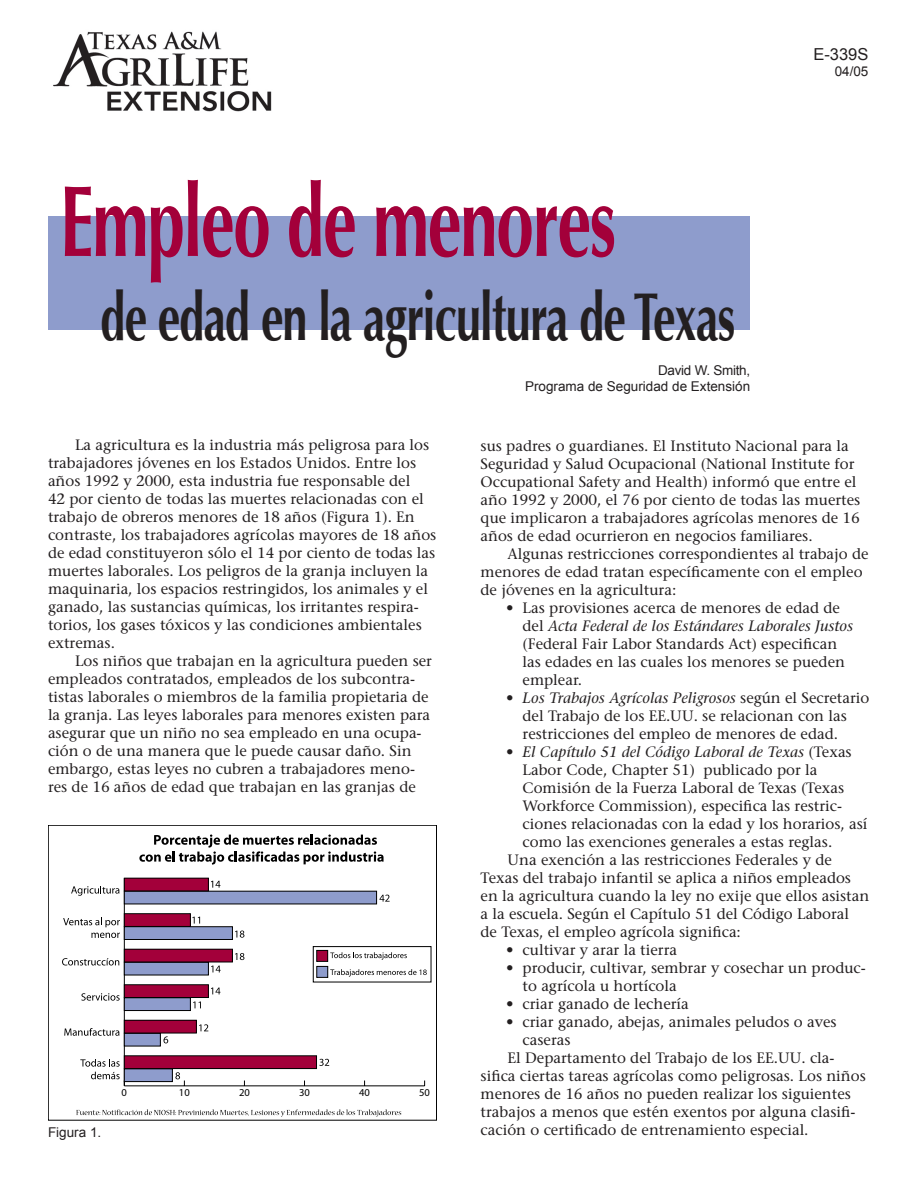
<style>
.page{position:relative;width:918px;height:1188px;background:#fff}
.page>*{position:absolute;margin:0;border:0;box-sizing:border-box;transform-origin:0 0}
.t1{font:700 101.25px "Optima";letter-spacing:-.02em;color:#a3003a;scale:.67 1}
.t2{font:700 67.5px "Optima";letter-spacing:-.02em;color:#231f20;scale:.67 1}
.t3{font:16.5px "Arial";color:#231f20}
.t4{font:15px/18px "Stone Serif";color:#231f20}
.t5{font:italic 15px "Stone Serif";color:#231f20}
.t6{font:13.5px/16.2px "Arial";color:#231f20;text-align:right}
.t7{font:10.65px "Myriad";color:#000}
.s1{font-style:italic}
.s2{font-style:normal}
</style>
<div class="page">
<div style="left:48px;top:216px;width:702px;height:113px;background:#8e9ccc"></div>
<hr style="left:124px;top:1086px;width:301px;height:1px;background:#000">
<hr style="left:124px;top:878px;width:1px;height:208px;background:#000">
<div style="left:124px;top:891px;width:253px;height:13px;background:#8e9ccc"></div>
<div style="left:124px;top:927px;width:108px;height:12px;background:#8e9ccc"></div>
<div style="left:124px;top:927px;width:109px;height:13px;border:1px solid #000"></div>
<div style="left:124px;top:962px;width:84px;height:13px;background:#8e9ccc"></div>
<div style="left:124px;top:962px;width:85px;height:13px;border:1px solid #000"></div>
<div style="left:124px;top:998px;width:66px;height:13px;background:#8e9ccc"></div>
<div style="left:124px;top:998px;width:67px;height:13px;border:1px solid #000"></div>
<div style="left:124px;top:1033px;width:36px;height:13px;background:#8e9ccc"></div>
<div style="left:124px;top:1033px;width:37px;height:13px;border:1px solid #000"></div>
<div style="left:124px;top:1069px;width:48px;height:13px;background:#8e9ccc"></div>
<div style="left:124px;top:1069px;width:49px;height:13px;border:1px solid #000"></div>
<div style="left:124px;top:878px;width:84px;height:13px;background:#a3003a"></div>
<div style="left:124px;top:878px;width:85px;height:13px;border:1px solid #000"></div>
<div style="left:124px;top:914px;width:66px;height:12px;background:#a3003a"></div>
<div style="left:124px;top:914px;width:67px;height:13px;border:1px solid #000"></div>
<div style="left:124px;top:949px;width:108px;height:13px;background:#a3003a"></div>
<div style="left:124px;top:949px;width:109px;height:13px;border:1px solid #000"></div>
<div style="left:124px;top:985px;width:84px;height:13px;background:#a3003a"></div>
<div style="left:124px;top:985px;width:85px;height:13px;border:1px solid #000"></div>
<div style="left:124px;top:1020px;width:72px;height:13px;background:#a3003a"></div>
<div style="left:124px;top:1020px;width:73px;height:13px;border:1px solid #000"></div>
<div style="left:124px;top:1056px;width:193px;height:13px;background:#a3003a"></div>
<div style="left:124px;top:1056px;width:193px;height:13px;border:1px solid #000"></div>
<svg style="left:71px;top:886px;width:61px;height:10px"></svg>
<svg style="left:63px;top:918px;width:69px;height:9px"></svg>
<svg style="left:91px;top:933px;width:29px;height:5px"></svg>
<svg style="left:62px;top:958px;width:70px;height:8px"></svg>
<svg style="left:81px;top:993px;width:51px;height:8px"></svg>
<svg style="left:64px;top:1028px;width:68px;height:8px"></svg>
<svg style="left:80px;top:1059px;width:52px;height:27px"></svg>
<svg style="left:211px;top:881px;width:9px;height:7px"></svg>
<svg style="left:379px;top:895px;width:11px;height:7px"></svg>
<svg style="left:192px;top:917px;width:8px;height:7px"></svg>
<svg style="left:235px;top:931px;width:9px;height:7px"></svg>
<svg style="left:235px;top:953px;width:9px;height:7px"></svg>
<svg style="left:211px;top:966px;width:10px;height:6px"></svg>
<svg style="left:211px;top:988px;width:9px;height:6px"></svg>
<svg style="left:193px;top:1002px;width:8px;height:6px"></svg>
<svg style="left:199px;top:1024px;width:9px;height:7px"></svg>
<svg style="left:164px;top:1036px;width:4px;height:7px"></svg>
<svg style="left:319px;top:1059px;width:10px;height:7px"></svg>
<svg style="left:175px;top:1072px;width:10px;height:14px"></svg>
<div style="left:317px;top:966px;width:11px;height:11px;background:#8e9ccc"></div>
<div style="left:317px;top:966px;width:11px;height:12px;border:1px solid #000"></div>
<div style="left:317px;top:950px;width:11px;height:11px;background:#a3003a"></div>
<div style="left:317px;top:950px;width:11px;height:12px;border:1px solid #000"></div>
<svg style="left:330px;top:952px;width:77px;height:8px"></svg>
<svg style="left:330px;top:969px;width:97px;height:8px"></svg>
<svg style="left:76px;top:1109px;width:325px;height:8px"></svg>
<svg style="left:139px;top:835px;width:245px;height:30px"></svg>
<div style="left:48px;top:825px;width:389px;height:295px;border:1px solid #000"></div>
<div style="left:313px;top:946px;width:118px;height:36px;border:1px solid #000"></div>
<img style="left:53px;top:31px;width:219px;height:81px">
<h1 class="t1" style="left:60px;top:163px;width:831px">Empleo de menores</h1>
<h2 class="t2" style="left:101px;top:278px;width:949px">de edad en la agricultura de Texas</h2>
<p class="t6" style="left:525px;top:362px;width:227px">David W. Smith,<br>Programa de Seguridad de Extensión</p>
<p class="t3" style="left:813px;top:45px;width:57px">E-339S</p>
<p class="t6" style="left:835px;top:63px;width:35px">04/05</p>
<p class="t4" style="left:48px;top:436px;width:390px;text-indent:27px">La agricultura es la industria más peligrosa para los trabajadores jóvenes en los Estados Unidos. Entre los años 1992 y 2000, esta industria fue responsable del<br>42 por ciento de todas las muertes relacionadas con el trabajo de obreros menores de 18 años (Figura 1). En contraste, los trabajadores agrícolas mayores de 18 años de edad constituyeron sólo el 14 por ciento de todas las muertes laborales. Los peligros de la granja incluyen la maquinaria, los espacios restringidos, los animales y el ganado, las sustancias químicas, los irritantes respira&shy;torios, los gases tóxicos y las condiciones ambientales extremas.</p>
<p class="t4" style="left:48px;top:652px;width:386px;text-indent:27px">Los niños que trabajan en la agricultura pueden ser empleados contratados, empleados de los subcontra&shy;tistas laborales o miembros de la familia propietaria de la granja. Las leyes laborales para menores existen para asegurar que un niño no sea empleado en una ocupa&shy;ción o de una manera que le puede causar daño. Sin embargo, estas leyes no cubren a trabajadores meno&shy;res de 16 años de edad que trabajan en las granjas de</p>
<p class="t6" style="left:48px;top:1124px;width:55px">Figura 1.</p>
<p class="t7" style="left:122px;top:1088px;width:7px">0</p>
<p class="t7" style="left:179px;top:1088px;width:12px">10</p>
<p class="t7" style="left:239px;top:1088px;width:12px">20</p>
<p class="t7" style="left:299px;top:1088px;width:12px">30</p>
<p class="t7" style="left:359px;top:1088px;width:12px">40</p>
<p class="t7" style="left:419px;top:1088px;width:12px">50</p>
<p class="t4" style="left:481px;top:437px;width:381px">sus padres o guardianes. El Instituto Nacional para la Seguridad y Salud Ocupacional (National Institute for Occupational Safety and Health) informó que entre el año 1992 y 2000, el 76 por ciento de todas las muertes que implicaron a trabajadores agrícolas menores de 16 años de edad ocurrieron en negocios familiares.</p>
<p class="t4" style="left:481px;top:545px;width:389px;text-indent:27px">Algunas restricciones correspondientes al trabajo de menores de edad tratan específicamente con el empleo de jóvenes en la agricultura:</p>
<p class="t4" style="left:523px;top:599px;width:332px;text-indent:-16px">• Las provisiones acerca de menores de edad de del <span class="s1">Acta Federal de los Estándares Laborales Justos </span>(Federal Fair Labor Standards Act) especifican las edades en las cuales los menores se pueden emplear.</p>
<p class="t4" style="left:523px;top:689px;width:348px;text-indent:-16px">• <span class="s1">Los Trabajos Agrícolas Peligrosos</span> según el Secretario del Trabajo de los EE.UU. se relacionan con las restricciones del empleo de menores de edad.</p>
<p class="t5" style="left:506px;top:743px;width:347px"><span class="s2">•</span> El Capítulo 51 del Código Laboral de Texas <span class="s2">(Texas</span></p>
<p class="t4" style="left:523px;top:761px;width:296px">Labor Code, Chapter 51) publicado por la</p>
<p class="t4" style="left:523px;top:779px;width:323px">Comisión de la Fuerza Laboral de Texas (Texas</p>
<p class="t4" style="left:523px;top:797px;width:321px">Workforce Commission), especifica las restric-</p>
<p class="t4" style="left:523px;top:815px;width:346px">ciones relacionadas con la edad y los horarios, así</p>
<p class="t4" style="left:523px;top:833px;width:311px">como las exenciones generales a estas reglas.</p>
<p class="t4" style="left:508px;top:851px;width:326px">Una exención a las restricciones Federales y de</p>
<p class="t4" style="left:481px;top:869px;width:372px">Texas del trabajo infantil se aplica a niños empleados</p>
<p class="t4" style="left:481px;top:887px;width:390px">en la agricultura cuando la ley no exije que ellos asistan</p>
<p class="t4" style="left:481px;top:905px;width:370px">a la escuela. Según el Capítulo 51 del Código Laboral</p>
<p class="t4" style="left:481px;top:923px;width:262px">de Texas, el empleo agrícola significa:</p>
<p class="t4" style="left:506px;top:941px;width:173px">• cultivar y arar la tierra</p>
<p class="t4" style="left:523px;top:959px;width:345px;text-indent:-16px">• producir, cultivar, sembrar y cosechar un produc&shy;to agrícola u hortícola</p>
<p class="t4" style="left:506px;top:995px;width:184px">• criar ganado de lechería</p>
<p class="t4" style="left:506px;top:1013px;width:332px">• criar ganado, abejas, animales peludos o aves</p>
<p class="t4" style="left:523px;top:1031px;width:49px">caseras</p>
<p class="t4" style="left:508px;top:1049px;width:328px">El Departamento del Trabajo de los EE.UU. cla-</p>
<p class="t4" style="left:481px;top:1067px;width:387px">sifica ciertas tareas agrícolas como peligrosas. Los niños</p>
<p class="t4" style="left:481px;top:1085px;width:372px">menores de 16 años no pueden realizar los siguientes</p>
<p class="t4" style="left:481px;top:1103px;width:377px">trabajos a menos que estén exentos por alguna clasifi-</p>
<p class="t4" style="left:481px;top:1121px;width:330px">cación o certificado de entrenamiento especial.</p>
</div>
